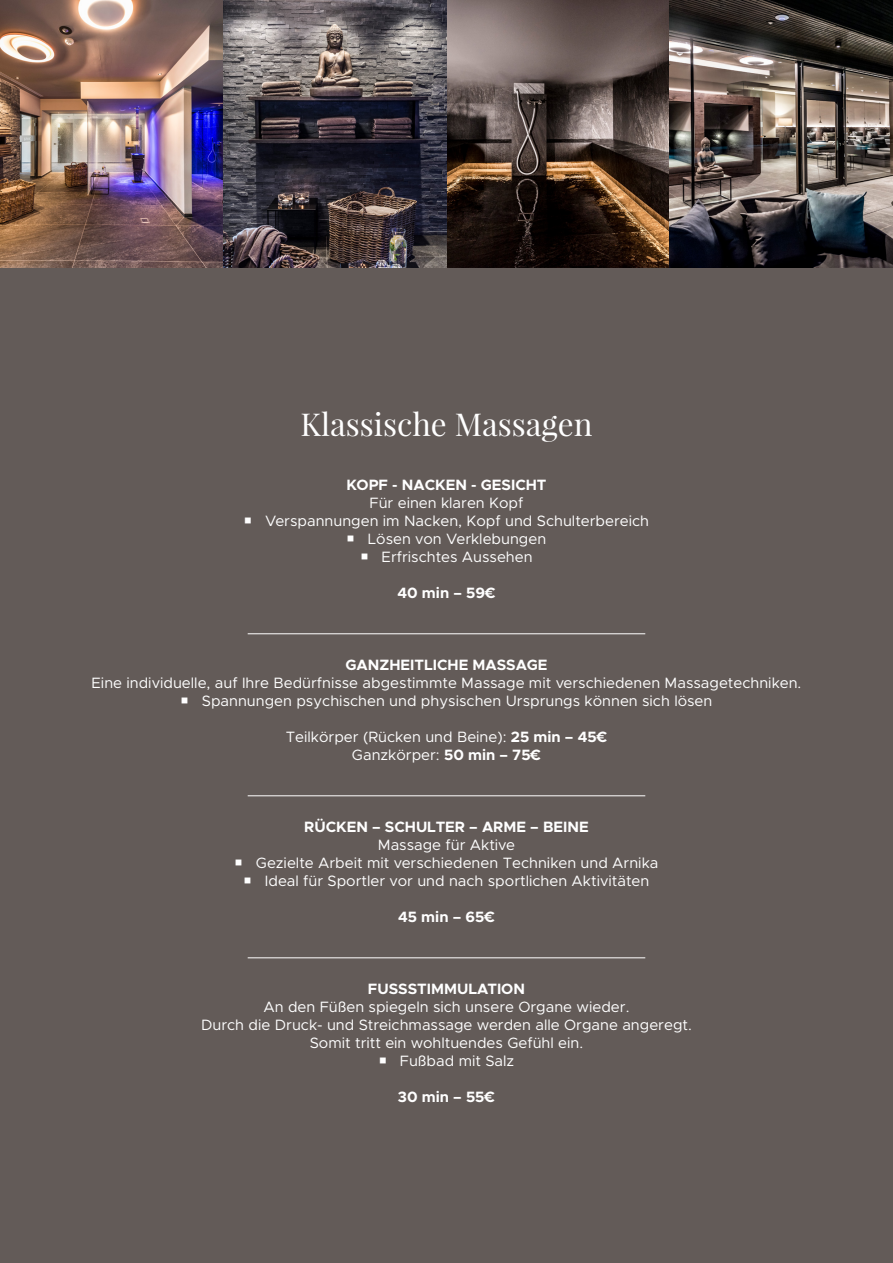
<style>
.page{position:relative;width:893px;height:1263px;background:#635b58}
.page>*{position:absolute;margin:0;border:0;box-sizing:border-box;transform-origin:0 0}
.Text{font:31.5px "Playfair Display";color:#fff}
.Text-2{font:15px/18px "Metropolis";color:#fff;text-align:center}
.Text-3{font:700 15px "Metropolis";color:#fff}
.Aufzählung{font:15px/18px "Metropolis";color:#fff;text-align:center}
.s1{font-weight:700}
</style>
<div class="page">
<hr style="left:248px;top:633px;width:397px;height:1px;background:#fff">
<hr style="left:248px;top:795px;width:397px;height:1px;background:#fff">
<hr style="left:248px;top:957px;width:397px;height:1px;background:#fff">
<img style="left:0;top:0;width:893px;height:268px">
<p class="Text" style="left:300px;top:404px;width:294px">Klassische Massagen</p>
<p class="Text-3" style="left:346px;top:475px;width:202px">KOPF - NACKEN - GESICHT</p>
<p class="Aufzählung" style="left:370px;top:494px;width:155px">Für einen klaren Kopf</p>
<p class="Text-2" style="left:265px;top:512px;width:386px">Verspannungen im Nacken, Kopf und Schulterbereich</p>
<p class="Text-2" style="left:368px;top:530px;width:180px">Lösen von Verklebungen</p>
<p class="Text-2" style="left:382px;top:548px;width:153px">Erfrischtes Aussehen</p>
<p class="Text-3" style="left:397px;top:583px;width:100px">40 min – 59€</p>
<p class="Text-3" style="left:345px;top:655px;width:204px">GANZHEITLICHE MASSAGE</p>
<p class="Text-2" style="left:92px;top:674px;width:711px">Eine individuelle, auf Ihre Bedürfnisse abgestimmte Massage mit verschiedenen Massagetechniken.</p>
<p class="Text-2" style="left:202px;top:692px;width:512px">Spannungen psychischen und physischen Ursprungs können sich lösen</p>
<p class="Aufzählung" style="left:286px;top:728px;width:323px">Teilkörper (Rücken und Beine): <span class="s1">25 min – 45€<br></span>Ganzkörper: <span class="s1">50 min – 75€</span></p>
<p class="Text-3" style="left:304px;top:817px;width:286px">RÜCKEN – SCHULTER – ARME – BEINE</p>
<p class="Text-2" style="left:378px;top:836px;width:139px">Massage für Aktive</p>
<p class="Text-2" style="left:256px;top:854px;width:404px">Gezielte Arbeit mit verschiedenen Techniken und Arnika</p>
<p class="Text-2" style="left:265px;top:872px;width:386px">Ideal für Sportler vor und nach sportlichen Aktivitäten</p>
<p class="Text-3" style="left:398px;top:907px;width:98px">45 min – 65€</p>
<p class="Text-3" style="left:368px;top:979px;width:159px">FUSSSTIMMULATION</p>
<p class="Text-2" style="left:201px;top:998px;width:492px">An den Füßen spiegeln sich unsere Organe wieder.<br>Durch die Druck- und Streichmassage werden alle Organe angeregt.<br>Somit tritt ein wohltuendes Gefühl ein.</p>
<p class="Text-2" style="left:400px;top:1052px;width:116px">Fußbad mit Salz</p>
<p class="Text-3" style="left:398px;top:1087px;width:99px">30 min – 55€</p>
</div>
